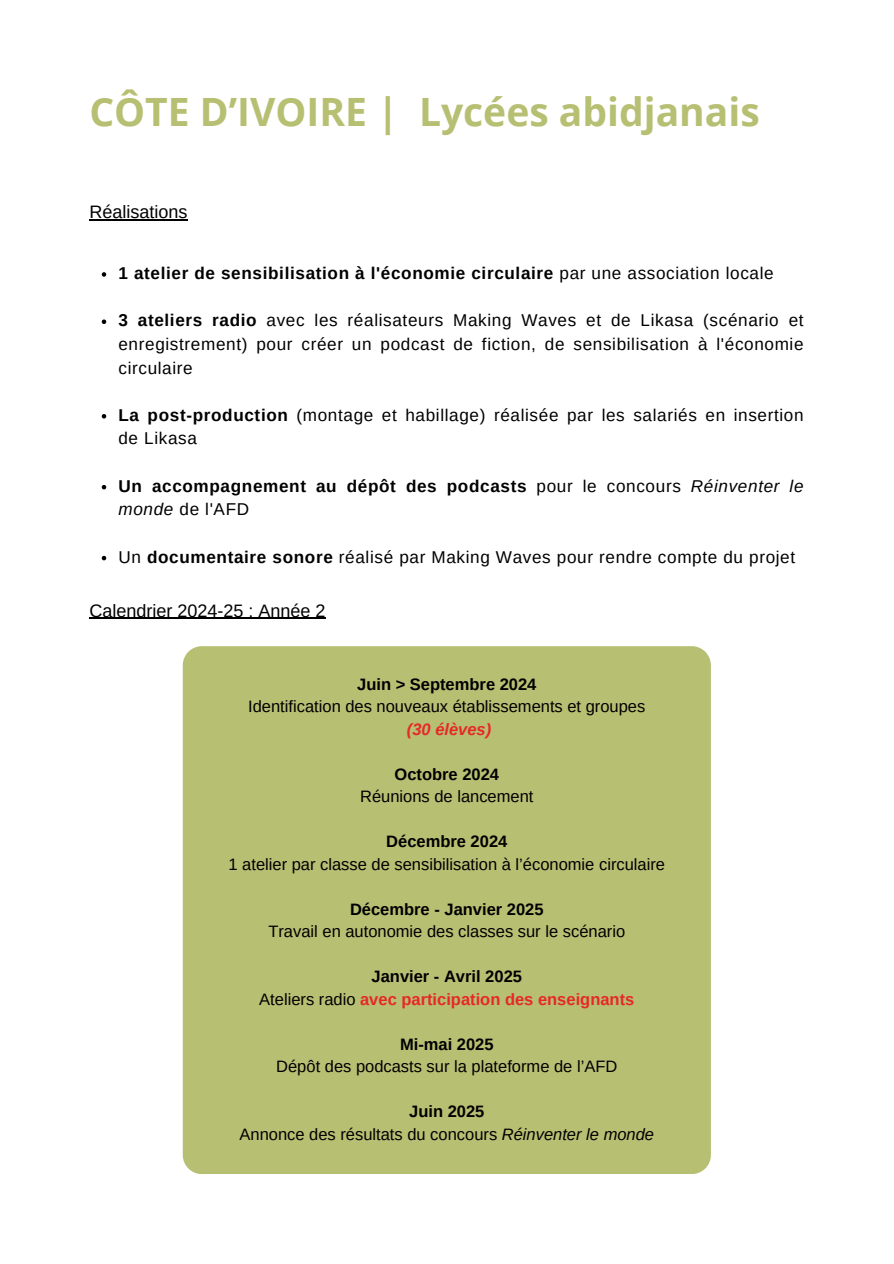
<style>
.page{position:relative;width:894px;height:1264px;background:#fff}
.page>*{position:absolute;margin:0;border:0;box-sizing:border-box;transform-origin:0 0}
.t1{font:700 39px "Open Sans";color:#b7bf72}
.t2{font:18px "Arimo";color:#000}
.t3{font:17.1px/23.7px "Arimo";letter-spacing:.04em;color:#000;text-align:justify}
.t4{font:700 17.1px/23.7px "Arimo";letter-spacing:.04em;color:#000}
.t5{font:16.5px "Arimo";color:#000}
.t6{font:700 16.5px "Arimo";color:#000}
.t7{font:700 16.5px "Arimo";color:#e62828}
.t8{font:italic 700 16.5px "Arimo";color:#e62828}
.s1{font-weight:400}
.s2{font-weight:700}
.s3{font-weight:400;font-style:italic}
.s4{font-weight:400;color:#000}
.s5{font-style:italic}
</style>
<div class="page">
<div style="left:183px;top:646px;width:527px;height:528px;background:#b7bf72"></div>
<svg style="left:102px;top:272px;width:4px;height:5px"></svg>
<svg style="left:102px;top:319px;width:4px;height:5px"></svg>
<svg style="left:102px;top:414px;width:4px;height:4px"></svg>
<svg style="left:102px;top:485px;width:4px;height:4px"></svg>
<svg style="left:102px;top:556px;width:4px;height:4px"></svg>
<hr style="left:89px;top:219px;width:98px;height:1px;background:#000">
<hr style="left:89px;top:618px;width:236px;height:1px;background:#000">
<h1 class="t1" style="left:89px;top:84px;width:671px">CÔTE D’IVOIRE | Lycées abidjanais</h1>
<p class="t2" style="left:89px;top:202px;width:100px">Réalisations</p>
<p class="t4" style="left:118px;top:261px;width:656px">1 atelier de sensibilisation à l'économie circulaire <span class="s1">par une association locale</span></p>
<p class="t3" style="left:118px;top:308px;width:686px"><span class="s2">3 ateliers radio</span> avec les réalisateurs Making Waves et de Likasa (scénario et enregistrement) pour créer un podcast de fiction, de sensibilisation à l'économie circulaire</p>
<p class="t3" style="left:118px;top:403px;width:686px"><span class="s2">La post-production</span> (montage et habillage) réalisée par les salariés en insertion de Likasa</p>
<p class="t4" style="left:118px;top:474px;width:686px">Un accompagnement au dépôt des podcasts <span class="s1">pour le concours</span> <span class="s3">Réinventer le monde</span> <span class="s1">de l'AFD</span></p>
<p class="t3" style="left:118px;top:545px;width:678px">Un <span class="s2">documentaire sonore</span> réalisé par Making Waves pour rendre compte du projet</p>
<p class="t2" style="left:89px;top:600px;width:238px">Calendrier 2024-25 : Année 2</p>
<p class="t6" style="left:357px;top:674px;width:181px">Juin &gt; Septembre 2024</p>
<p class="t5" style="left:248px;top:697px;width:398px">Identification des nouveaux établissements et groupes</p>
<p class="t8" style="left:407px;top:719px;width:86px">(30 élèves)</p>
<p class="t6" style="left:394px;top:764px;width:106px">Octobre 2024</p>
<p class="t5" style="left:360px;top:787px;width:175px">Réunions de lancement</p>
<p class="t6" style="left:386px;top:832px;width:122px">Décembre 2024</p>
<p class="t5" style="left:228px;top:854px;width:438px">1 atelier par classe de sensibilisation à l’économie circulaire</p>
<p class="t6" style="left:350px;top:899px;width:195px">Décembre - Janvier 2025</p>
<p class="t5" style="left:268px;top:922px;width:358px">Travail en autonomie des classes sur le scénario</p>
<p class="t6" style="left:371px;top:967px;width:152px">Janvier - Avril 2025</p>
<p class="t7" style="left:259px;top:989px;width:376px"><span class="s4">Ateliers radio</span> avec participation des enseignants</p>
<p class="t6" style="left:400px;top:1034px;width:95px">Mi-mai 2025</p>
<p class="t5" style="left:276px;top:1057px;width:342px">Dépôt des podcasts sur la plateforme de l’AFD</p>
<p class="t6" style="left:409px;top:1102px;width:77px">Juin 2025</p>
<p class="t5" style="left:239px;top:1124px;width:416px">Annonce des résultats du concours <span class="s5">Réinventer le monde</span></p>
</div>
